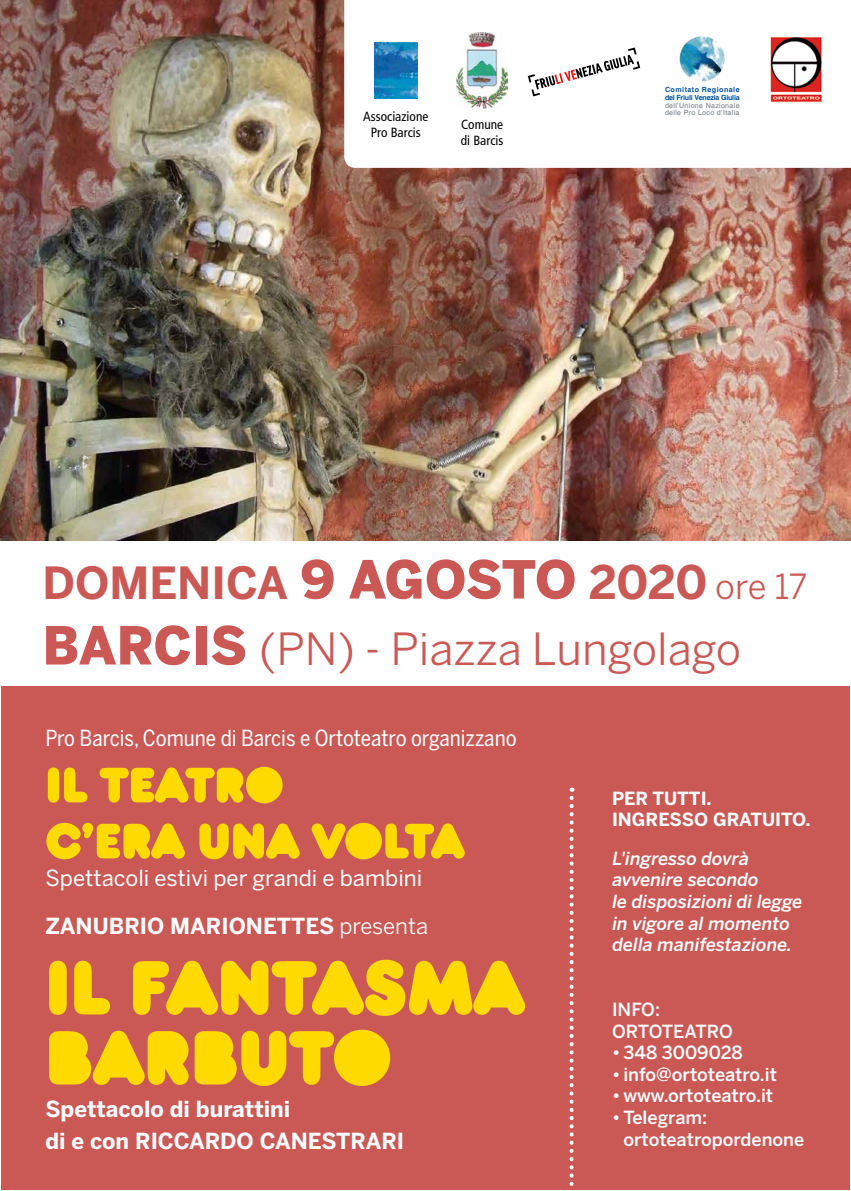
<style>
.page{position:relative;width:851px;height:1191px;background:#fff}
.page>*{position:absolute;margin:0;border:0;box-sizing:border-box;transform-origin:0 0}
.t1{font:900 80px/70px "Baruta";color:#ffda00}
.t2{font:900 52px/56px "Baruta";color:#ffda00}
.t3{font:44px/66px "Benton Sans";color:#ca5955}
.t4{font:22px/48px "Benton Sans";color:#fff}
.t5{font:22px "Benton Sans Cond";color:#fff}
.t6{font:700 22px/32px "Benton Sans";color:#fff}
.t7{font:500 18px/21.6px "Benton Sans";color:#fff}
.t8{font:italic 500 18px/21.6px "Benton Sans";color:#fff}
.t9{font:700 18px/21.6px "Benton Sans";color:#fff}
.t10{font:condensed 13.4px/16.4px "Frutiger LT Std";color:#000}
.t11{font:7px/7.6px "Helvetica";letter-spacing:.04em;color:#72797e}
.t12{font:700 7px/7.6px "Helvetica";letter-spacing:-.03em;color:#00539e}
.s1{font-weight:700}
.s2{font-weight:900;font-size:52px}
.s3{font-weight:700;font-size:45.8px}
.s4{font-size:34.4px}
.s5{font-style:inherit}
</style>
<div class="page">
<div style="left:1px;top:686px;width:848px;height:504px;background:#ca5955"></div>
<svg style="left:569px;top:797px;width:4px;height:389px"></svg>
<img style="left:0;top:0;width:850px;height:540px">
<svg style="left:344px;top:0;width:506px;height:168px"></svg>
<img style="left:678px;top:36px;width:48px;height:47px">
<svg style="left:527px;top:48px;width:113px;height:48px"></svg>
<img style="left:768px;top:36px;width:55px;height:69px">
<div style="left:456px;top:32px;width:52px;height:77px;background:#fff;opacity:.5"></div>
<img style="left:456px;top:33px;width:52px;height:75px">
<img style="left:374px;top:43px;width:43px;height:56px">
<p class="t10" style="left:363px;top:108px;width:67px;text-align:center">Associazione<br>Pro Barcis</p>
<p class="t10" style="left:460px;top:116px;width:44px">Comune di Barcis</p>
<p class="t12" style="left:665px;top:86px;width:76px">Comitato Regionale del Friuli Venezia Giulia</p>
<p class="t11" style="left:665px;top:102px;width:76px">dell’Unione Nazionale delle Pro Loco d’Italia</p>
<h3 class="t3" style="left:43px;top:549px;width:766px"><span class="s1">DOMENICA</span> <span class="s2">9 AGOSTO</span> <span class="s3">2020</span> <span class="s4">ore 17<br></span><span class="s2">BARCIS</span> (PN) - Piazza Lungolago</h3>
<p class="t5" style="left:45px;top:725px;width:472px">Pro Barcis, Comune di Barcis e Ortoteatro organizzano</p>
<h2 class="t2" style="left:45px;top:755px;width:420px">IL TEATRO<br>C’ERA UNA VOLTA</h2>
<p class="t4" style="left:45px;top:854px;width:384px">Spettacoli estivi per grandi e bambini<br><span class="s1">ZANUBRIO MARIONETTES</span> <span class="s5">presenta</span></p>
<h1 class="t1" style="left:45px;top:950px;width:480px">IL FANTASMA<br>BARBUTO</h1>
<p class="t6" style="left:45px;top:1092px;width:360px">Spettacolo di burattini<br>di e con RICCARDO CANESTRARI</p>
<p class="t9" style="left:612px;top:787px;width:200px">PER TUTTI.<br>INGRESSO GRATUITO.</p>
<p class="t8" style="left:612px;top:847px;width:192px">L'ingresso dovrà avvenire secondo<br>le disposizioni di legge in vigore al momento della manifestazione.</p>
<p class="t7" style="left:612px;top:998px;width:122px">INFO:<br>ORTOTEATRO</p>
<p class="t7" style="left:612px;top:1041px;width:132px">• 348 3009028</p>
<p class="t7" style="left:612px;top:1063px;width:166px">• info@ortoteatro.it</p>
<p class="t7" style="left:612px;top:1084px;width:163px">• www.ortoteatro.it</p>
<p class="t7" style="left:623px;top:1106px;width:182px;text-indent:-11px">• Telegram: ortoteatropordenone</p>
</div>
